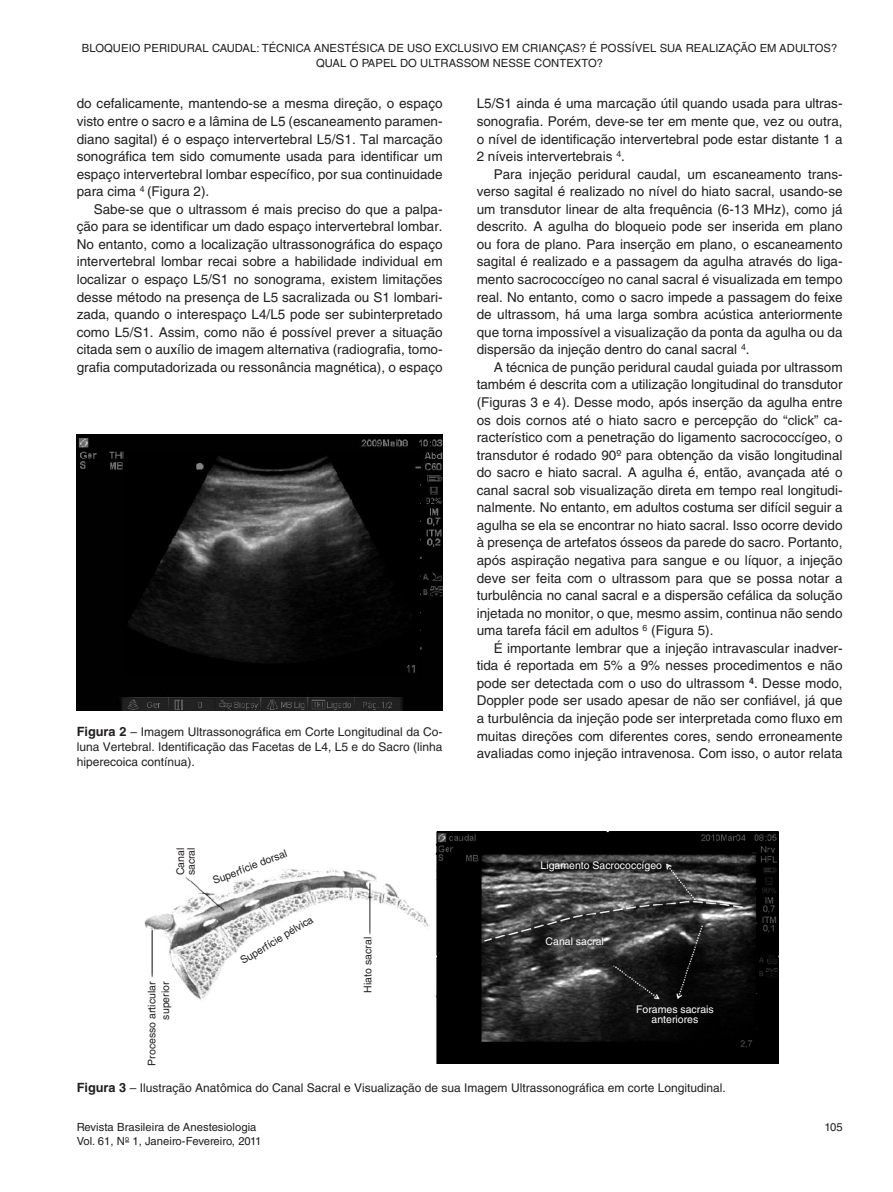
<style>
.page{position:relative;width:893px;height:1192px;background:#fff}
.page>*{position:absolute;margin:0;border:0;box-sizing:border-box;transform-origin:0 0}
.Corpo_de_texto{font:13.5px/17.5px "Helvetica LT Std";color:#231f20;text-align:justify}
.f2{font:12px/15px "Helvetica LT Std";color:#231f20;text-align:justify}
.t1{font:11.25px "Helvetica LT Std";letter-spacing:.005em;color:#231f20}
.t2{font:11.25px "Helvetica LT Std";letter-spacing:-.015em;color:#231f20}
.f3{font:10.5px/13.5px "Helvetica LT Std";color:#231f20;text-align:right}
.f3-2{font:10.5px/10.5px "Helvetica LT Std";color:#fff;text-align:center}
.s1{font-weight:700;font-size:12.75px}
</style>
<div class="page">
<img style="left:77px;top:435px;width:365px;height:275px">
<img style="left:144px;top:831px;width:634px;height:232px">
<p class="t1" style="left:82px;top:42px;width:561px">BLOQUEIO PERI DURAL CAUDAL: TÉCNICA ANESTÉSICA DE USO EXCLUSIVO EM CRIANÇAS? É POSSÍVEL</p>
<p class="t1" style="left:659px;top:42px;width:179px">SUA REALIZAÇÃO EM ADULTOS?</p>
<p class="t1" style="left:316px;top:57px;width:288px">QUAL O PAPEL DO ULTRASSOM NESSE CONTEXTO?</p>
<p class="Corpo_de_texto" style="left:77px;top:95px;width:367px">do cefalicamente, mantendo-se a mesma direção, o espaço visto entre o sacro e a lâmina de L5 (escaneamento paramen&shy;diano sagital) é o espaço intervertebral L5/S1. Tal marcação sonográfica tem sido comumente usada para identificar um espaço intervertebral lombar específico, por sua continuidade para cima <sup>4</sup> (Figura 2).</p>
<p class="Corpo_de_texto" style="left:77px;top:200px;width:367px;text-indent:17px">Sabe-se que o ultrassom é mais preciso do que a palpa&shy;ção para se identificar um dado espaço intervertebral lombar.<br>No entanto, como a localização ultrassonográfica do espaço intervertebral lombar recai sobre a habilidade individual em localizar o espaço L5/S1 no sonograma, existem limitações desse método na presença de L5 sacralizada ou S1 lombari&shy;zada, quando o interespaço L4/L5 pode ser subinterpretado como L5/S1. Assim, como não é possível prever a situação citada sem o auxílio de imagem alternativa (radiografia, tomo&shy;grafia computadorizada ou ressonância magnética), o espaço</p>
<p class="Corpo_de_texto" style="left:476px;top:95px;width:367px">L5/S1 ainda é uma marcação útil quando usada para ultras&shy;sonografia. Porém, deve-se ter em mente que, vez ou outra, o nível de identificação intervertebral pode estar distante 1 a 2 níveis intervertebrais <sup>4</sup>.</p>
<p class="Corpo_de_texto" style="left:476px;top:165px;width:367px;text-indent:17px">Para injeção peridural caudal, um escaneamento trans&shy;verso sagital é realizado no nível do hiato sacral, usando-se um transdutor linear de alta frequência (6-13 MHz), como já descrito. A agulha do bloqueio pode ser inserida em plano ou fora de plano. Para inserção em plano, o escaneamento sagital é realizado e a passagem da agulha através do liga&shy;mento sacrococcígeo no canal sacral é visualizada em tempo real. No entanto, como o sacro impede a passagem do feixe de ultrassom, há uma larga sombra acústica anteriormente que torna impossível a visualização da ponta da agulha ou da dispersão da injeção dentro do canal sacral <sup>4</sup>.</p>
<p class="Corpo_de_texto" style="left:476px;top:358px;width:367px;text-indent:17px">A técnica de punção peridural caudal guiada por ultrassom também é descrita com a utilização longitudinal do transdutor (Figuras 3 e 4). Desse modo, após inserção da agulha entre os dois cornos até o hiato sacro e percepção do “click” ca&shy;racterístico com a penetração do ligamento sacrococcígeo, o transdutor é rodado 90º para obtenção da visão longitudinal do sacro e hiato sacral. A agulha é, então, avançada até o canal sacral sob visualização direta em tempo real longitudi&shy;nalmente. No entanto, em adultos costuma ser difícil seguir a agulha se ela se encontrar no hiato sacral. Isso ocorre devido à presença de artefatos ósseos da parede do sacro. Portanto, após aspiração negativa para sangue e ou líquor, a injeção deve ser feita com o ultrassom para que se possa notar a turbulência no canal sacral e a dispersão cefálica da solução injetada no monitor, o que, mesmo assim, continua não sendo uma tarefa fácil em adultos <sup>6</sup> (Figura 5).</p>
<p class="Corpo_de_texto" style="left:476px;top:639px;width:367px;text-indent:17px">É importante lembrar que a injeção intravascular inadver&shy;tida é reportada em 5% a 9% nesses procedimentos e não pode ser detectada com o uso do ultrassom <sup>4</sup>. Desse modo, Doppler pode ser usado apesar de não ser confiável, já que a turbulência da injeção pode ser interpretada como fluxo em muitas direções com diferentes cores, sendo erroneamente avaliadas como injeção intravenosa. Com isso, o autor relata</p>
<p class="f2" style="left:77px;top:724px;width:367px"><span class="s1">Figura 2</span> – I magem Ultrassonográfica em Corte Longitudinal da Co&shy;luna Vertebral. I dentificação das Facetas de L4, L5 e do Sacro (linha hiperecoica contínua).</p>
<p class="f3" style="left:175px;top:875px;width:30px;line-height:10.5px;text-align:left;rotate:-90deg">Canal sacral</p>
<p class="f3" style="left:145px;top:1065px;width:86px;rotate:-90deg">Processo articular superior</p>
<p class="f3" style="left:211px;top:874px;width:84px;rotate:-21deg">Superfície dorsal</p>
<p class="f3" style="left:238px;top:955px;width:84px;rotate:-31deg">Superfície pélvica</p>
<p class="f3" style="left:361px;top:992px;width:57px;rotate:-90deg">Hiato sacral</p>
<p class="f3-2" style="left:540px;top:860px;width:123px">Ligamento Sacrococcígeo</p>
<p class="f3-2" style="left:545px;top:935px;width:60px">Canal sacral</p>
<p class="f3-2" style="left:636px;top:1003px;width:79px">Forames sacrais anteriores</p>
<p class="f2" style="left:77px;top:1079px;width:650px"><span class="s1">Figura 3</span> – I lustração Anatômica do Canal Sacral e Visualização de sua I magem Ultrassonográfica em corte Longitudinal.</p>
<p class="t1" style="left:77px;top:1120px;width:181px">Revista Brasileira de Anestesiologia</p>
<p class="t1" style="left:824px;top:1120px;width:20px">105</p>
<p class="t2" style="left:77px;top:1134px;width:186px">Vol. 61, N<sup>o</sup> 1, Janeiro-Fevereiro, 2011</p>
</div>
